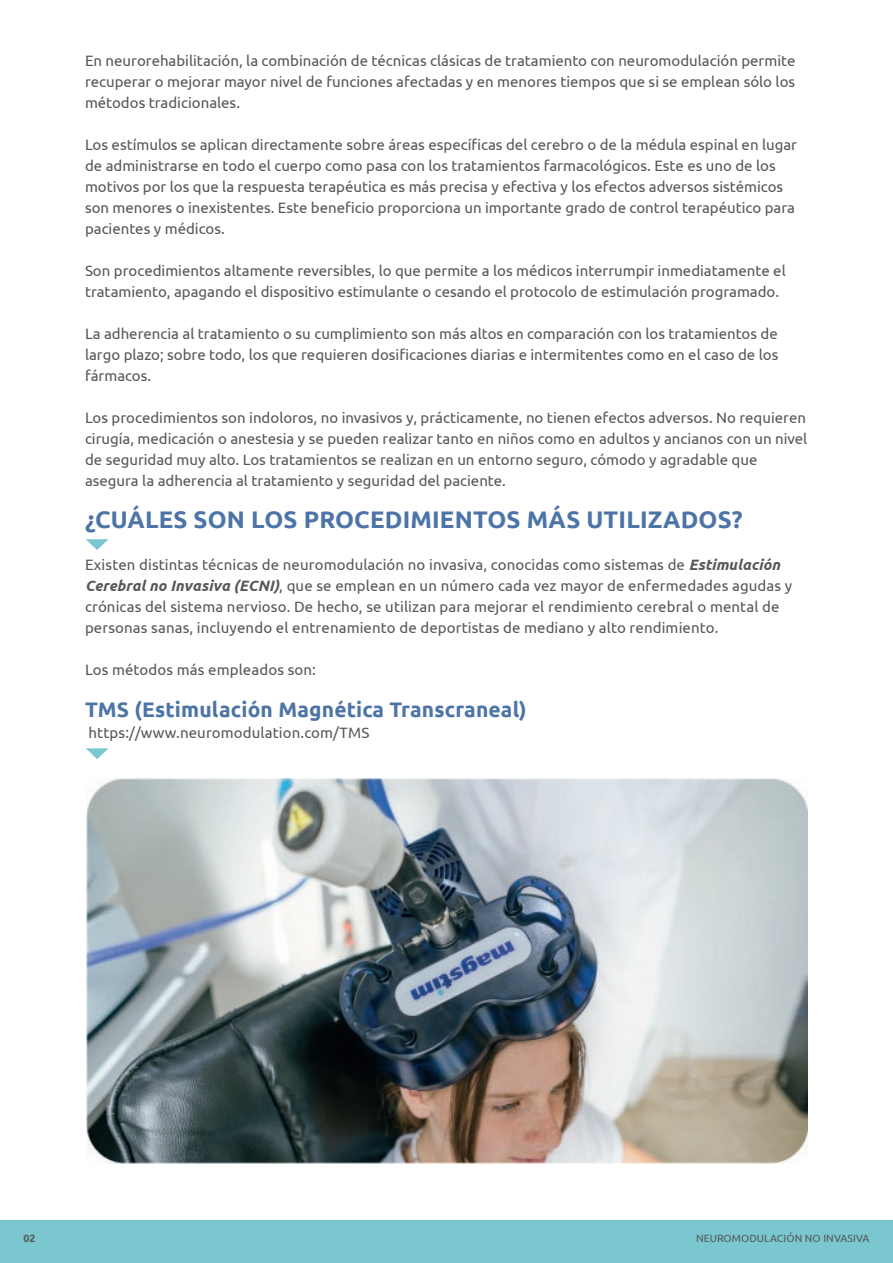
<style>
.page{position:relative;width:893px;height:1263px;background:#fff}
.page>*{position:absolute;margin:0;border:0;box-sizing:border-box;transform-origin:0 0}
.t1{font:700 24px "Ubuntu";letter-spacing:.01em;color:#4c74a7}
.t2{font:700 21px "Ubuntu";letter-spacing:.01em;color:#4c74a7}
.t3{font:15px/21px "Ubuntu";color:#555858}
.t4{font:10.5px "Ubuntu";letter-spacing:.01em;color:#555858}
.t5{font:700 10.5px "Ubuntu";color:#555858}
.s1{font-weight:700;font-style:italic}
</style>
<div class="page">
<div style="left:0;top:1221px;width:893px;height:42px;background:#7ac7d0"></div>
<svg style="left:86px;top:539px;width:23px;height:11px"></svg>
<svg style="left:86px;top:748px;width:23px;height:11px"></svg>
<img style="left:86px;top:779px;width:722px;height:384px">
<p class="t3" style="left:85px;top:50px;width:712px;text-align:justify">En neurorehabilitación, la combinación de técnicas clásicas de tratamiento con neuromodulación permite recuperar o mejorar mayor nivel de funciones afectadas y en menores tiempos que si se emplean sólo los métodos tradicionales.</p>
<p class="t3" style="left:85px;top:134px;width:714px">Los estímulos se aplican directamente sobre áreas específicas del cerebro o de la médula espinal en lugar de administrarse en todo el cuerpo como pasa con los tratamientos farmacológicos. Este es uno de los motivos por los que la respuesta terapéutica es más precisa y efectiva y los efectos adversos sistémicos son menores o inexistentes. Este beneficio proporciona un importante grado de control terapéutico para pacientes y médicos.</p>
<p class="t3" style="left:85px;top:260px;width:702px">Son procedimientos altamente reversibles, lo que permite a los médicos interrumpir inmediatamente el tratamiento, apagando el dispositivo estimulante o cesando el protocolo de estimulación programado.</p>
<p class="t3" style="left:85px;top:323px;width:695px;text-align:justify">La adherencia al tratamiento o su cumplimiento son más altos en comparación con los tratamientos de largo plazo; sobre todo, los que requieren dosificaciones diarias e intermitentes como en el caso de los fármacos.</p>
<p class="t3" style="left:85px;top:407px;width:724px">Los procedimientos son indoloros, no invasivos y, prácticamente, no tienen efectos adversos. No requieren cirugía, medicación o anestesia y se pueden realizar tanto en niños como en adultos y ancianos con un nivel de seguridad muy alto. Los tratamientos se realizan en un entorno seguro, cómodo y agradable que asegura la adherencia al tratamiento y seguridad del paciente.</p>
<h1 class="t1" style="left:85px;top:505px;width:659px">¿CUÁLES SON LOS PROCEDIMIENTOS MÁS UTILIZADOS?</h1>
<p class="t3" style="left:85px;top:554px;width:709px">Existen distintas técnicas de neuromodulación no invasiva, conocidas como sistemas de <span class="s1">Estimulación Cerebral no Invasiva (ECNI)</span>, que se emplean en un número cada vez mayor de enfermedades agudas y crónicas del sistema nervioso. De hecho, se utilizan para mejorar el rendimiento cerebral o mental de personas sanas, incluyendo el entrenamiento de deportistas de mediano y alto rendimiento.</p>
<p class="t3" style="left:85px;top:659px;width:232px">Los métodos más empleados son:</p>
<h2 class="t2" style="left:85px;top:697px;width:443px">TMS (Estimulación Magnética Transcraneal)</h2>
<p class="t3" style="left:89px;top:722px;width:282px">https://www.neuromodulation.com/TMS</p>
<p class="t5" style="left:23px;top:1232px;width:14px">02</p>
<p class="t4" style="left:696px;top:1232px;width:175px">NEUROMODULACIÓN NO INVASIVA</p>
</div>
